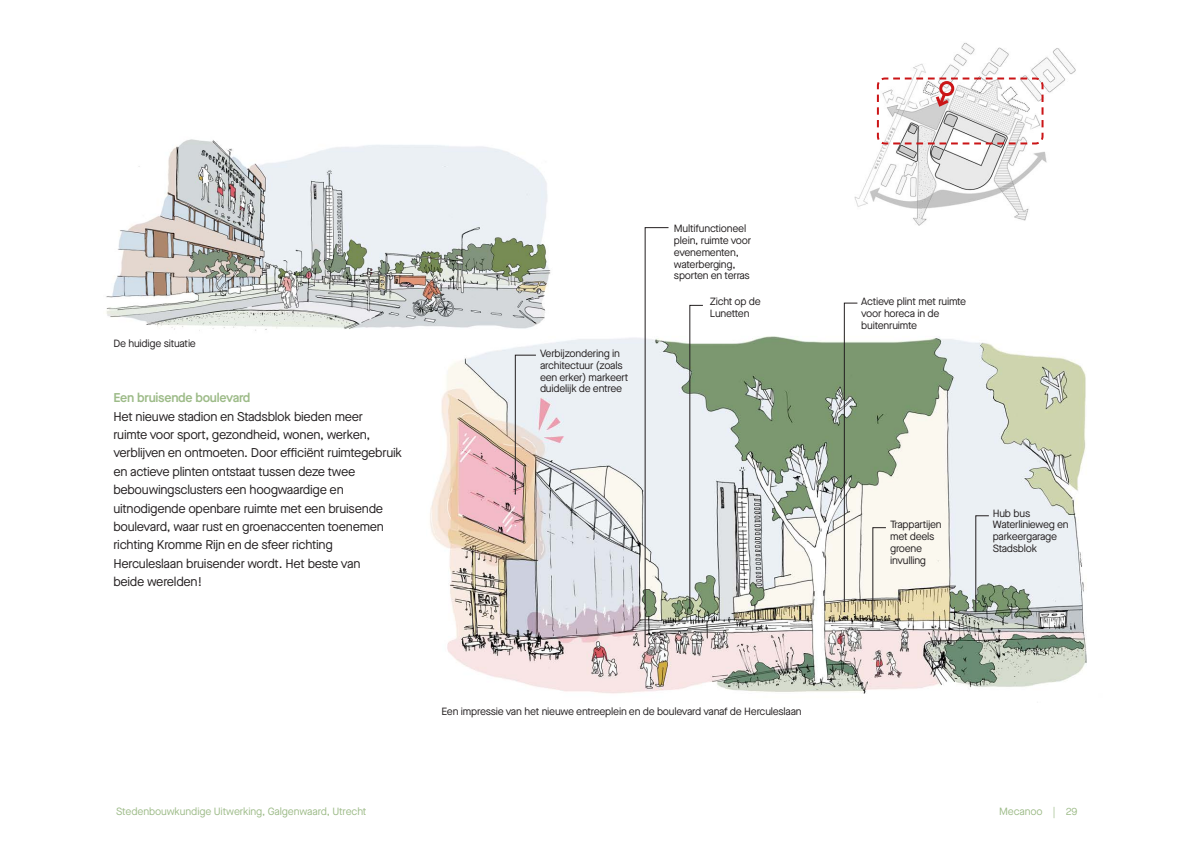
<style>
.page{position:relative;width:1191px;height:842px;background:#fff}
.page>*{position:absolute;margin:0;border:0;box-sizing:border-box;transform-origin:0 0}
.Body_NL_MN_12_75{font:12.8px/18.4px "Maison Neue";letter-spacing:-.02em;color:#231f20}
.Subheader_Body_NL_M{font:600 12.8px "Maison Neue";letter-spacing:-.02em;color:#9dbb88}
.Captions_NL_MN_10_5{font:10.5px/11.9px "Maison Neue";letter-spacing:-.02em;color:#231f20}
.t1{font:10.5px "Maison Neue";letter-spacing:-.01em;color:#9dbb88}
</style>
<div class="page">
<img style="left:854px;top:42px;width:222px;height:183px">
<svg style="left:876px;top:77px;width:168px;height:68px"></svg>
<img style="left:430px;top:336px;width:657px;height:358px">
<svg style="left:514px;top:355px;width:22px;height:140px;background:#dacfca"></svg>
<svg style="left:644px;top:227px;width:25px;height:420px"></svg>
<svg style="left:843px;top:303px;width:15px;height:309px"></svg>
<svg style="left:872px;top:527px;width:14px;height:100px"></svg>
<svg style="left:689px;top:305px;width:14px;height:304px;background:#c7cfca"></svg>
<svg style="left:975px;top:515px;width:14px;height:97px"></svg>
<img style="left:106px;top:139px;width:445px;height:192px">
<p class="Captions_NL_MN_10_5" style="left:113px;top:337px;width:84px">De huidige situatie</p>
<p class="Subheader_Body_NL_M" style="left:113px;top:389px;width:138px">Een bruisende boulevard</p>
<p class="Body_NL_MN_12_75" style="left:113px;top:407px;width:290px">Het nieuwe stadion en Stadsblok bieden meer<br>ruimte voor sport, gezondheid, wonen, werken, verblijven en ontmoeten. Door efficiënt ruimtegebruik en actieve plinten ontstaat tussen deze twee bebouwingsclusters een hoogwaardige en uitnodigende openbare ruimte met een bruisende boulevard, waar rust en groenaccenten toenemen richting Kromme Rijn en de sfeer richting Herculeslaan bruisender wordt. Het beste van<br>beide werelden!</p>
<p class="Captions_NL_MN_10_5" style="left:540px;top:347px;width:90px">Verbijzondering in architectuur (zoals een erker) markeert duidelijk de entree</p>
<p class="Captions_NL_MN_10_5" style="left:674px;top:222px;width:79px">Multifunctioneel plein, ruimte voor evenementen, waterberging, sporten en terras</p>
<p class="Captions_NL_MN_10_5" style="left:710px;top:295px;width:53px">Zicht op de<br>Lunetten</p>
<p class="Captions_NL_MN_10_5" style="left:441px;top:705px;width:362px">Een impressie van het nieuwe entreeplein en de boulevard vanaf de Herculeslaan</p>
<p class="Captions_NL_MN_10_5" style="left:861px;top:295px;width:106px">Actieve plint met ruimte voor horeca in de buitenruimte</p>
<p class="Captions_NL_MN_10_5" style="left:890px;top:518px;width:53px">Trappartijen met deels groene invulling</p>
<p class="Captions_NL_MN_10_5" style="left:992px;top:507px;width:77px">Hub bus<br>Waterlinieweg en parkeergarage<br>Stadsblok</p>
<p class="t1" style="left:116px;top:804px;width:252px">Stedenbouwkundige Uitwerking, Galgenwaard, Utrecht</p>
<p class="t1" style="left:999px;top:804px;width:80px">Mecanoo | 29</p>
</div>
